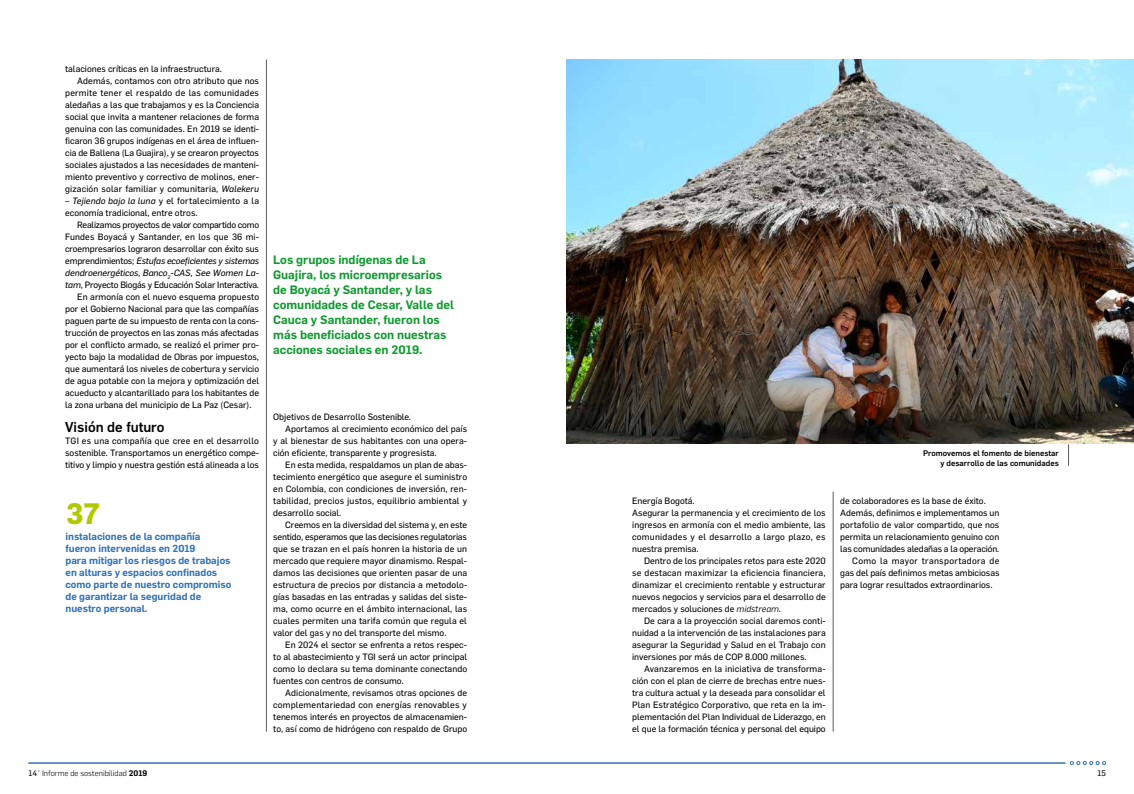
<style>
.page{position:relative;width:1134px;height:794px;background:#fff}
.page>*{position:absolute;margin:0;border:0;box-sizing:border-box;transform-origin:0 0}
.t1{font:700 29px "Flama";color:#b1c900}
.t2{font:500 14px "Flama";color:#000}
.t3{font:600 12px/15px "Flama";color:#119a31}
.t4{font:600 10px/12px "Flama";color:#3273b5}
.t5{font:9px/12px "Flama Basic";color:#000;text-align:justify}
.t6{font:9px "Flama Basic";letter-spacing:.02em;color:#000}
.t7{font:italic 9px "Flama Basic";letter-spacing:-.005em;color:#000}
.t8{font:9px "Flama Basic";letter-spacing:-.02em;color:#000}
.t9{font:9px "Flama Basic";letter-spacing:-.025em;color:#000}
.t10{font:9px "Flama Basic";letter-spacing:.035em;color:#000}
.t11{font:500 8px/10px "Flama";color:#000;text-align:right}
.t12{font:300 8px "Flama";color:#000}
.t13{font:8px "Flama Basic";color:#000}
.s1{font-style:italic}
.s2{font-style:normal}
.s3{font-family:"Flama";font-style:italic}
.s4{font-family:"Flama Basic";font-weight:400}
.s5{font-weight:600}
</style>
<div class="page">
<img style="left:567px;top:60px;width:567px;height:384px">
<svg style="left:1068px;top:444px;width:1px;height:22px"></svg>
<hr style="left:266px;top:60px;width:1px;height:671px;background:#5b5b5f">
<hr style="left:833px;top:492px;width:1px;height:239px;background:#5b5b5f">
<svg style="left:1070px;top:761px;width:36px;height:4px"></svg>
<hr style="left:28px;top:763px;width:1037px;height:1px;background:#3273b5">
<p class="t5" style="left:65px;top:62px;width:158px">talaciones críticas en la infraestructura.</p>
<p class="t5" style="left:77px;top:74px;width:183px">Además, contamos con otro atributo que nos</p>
<p class="t6" style="left:65px;top:86px;width:195px">permite tener el respaldo de las comunidades</p>
<p class="t5" style="left:65px;top:98px;width:195px">aledañas a las que trabajamos y es la Conciencia</p>
<p class="t5" style="left:65px;top:110px;width:195px">social que invita a mantener relaciones de forma</p>
<p class="t5" style="left:65px;top:122px;width:195px">genuina con las comunidades. En 2019 se identi-</p>
<p class="t5" style="left:65px;top:134px;width:195px">ficaron 36 grupos indígenas en el área de influen-</p>
<p class="t5" style="left:65px;top:146px;width:195px">cia de Ballena (La Guajira), y se crearon proyectos</p>
<p class="t5" style="left:65px;top:158px;width:195px">sociales ajustados a las necesidades de manteni-</p>
<p class="t5" style="left:65px;top:170px;width:195px">miento preventivo y correctivo de molinos, ener-</p>
<p class="t6" style="left:65px;top:182px;width:195px">gización solar familiar y comunitaria, <span class="s1">Walekeru</span></p>
<p class="t5" style="left:65px;top:194px;width:195px"><span class="s1">– Tejiendo bajo la luna</span> y el fortalecimiento a la economía tradicional, entre otros.</p>
<p class="t9" style="left:77px;top:218px;width:183px">Realizamos proyectos de valor compartido como</p>
<p class="t5" style="left:65px;top:230px;width:195px">Fundes Boyacá y Santander, en los que 36 mi-</p>
<p class="t5" style="left:65px;top:242px;width:195px">croempresarios lograron desarrollar con éxito sus</p>
<p class="t7" style="left:65px;top:254px;width:195px"><span class="s2">emprendimientos;</span> Estufas ecoeficientes y sistemas</p>
<p class="t7" style="left:65px;top:266px;width:195px">dendroenergéticos, Banco<sub>2</sub>-CAS<span class="s2">,</span> See Women La-</p>
<p class="t8" style="left:65px;top:278px;width:195px"><span class="s1">tam</span>, Proyecto Biogás y Educación Solar Interactiva.</p>
<p class="t5" style="left:77px;top:290px;width:183px">En armonía con el nuevo esquema propuesto</p>
<p class="t5" style="left:65px;top:302px;width:195px">por el Gobierno Nacional para que las compañías</p>
<p class="t5" style="left:65px;top:314px;width:195px">paguen parte de su impuesto de renta con la cons-</p>
<p class="t5" style="left:65px;top:326px;width:195px">trucción de proyectos en las zonas más afectadas</p>
<p class="t5" style="left:65px;top:338px;width:195px">por el conflicto armado, se realizó el primer pro-</p>
<p class="t5" style="left:65px;top:350px;width:195px">yecto bajo la modalidad de Obras por impuestos,</p>
<p class="t5" style="left:65px;top:362px;width:195px">que aumentará los niveles de cobertura y servicio</p>
<p class="t5" style="left:65px;top:374px;width:195px">de agua potable con la mejora y optimización del</p>
<p class="t5" style="left:65px;top:386px;width:195px">acueducto y alcantarillado para los habitantes de</p>
<p class="t5" style="left:65px;top:398px;width:188px">la zona urbana del municipio de La Paz (Cesar).</p>
<h2 class="t2" style="left:65px;top:416px;width:101px">Visión de futuro</h2>
<p class="t5" style="left:65px;top:434px;width:195px">TGI es una compañía que cree en el desarrollo sostenible. Transportamos un energético compe&shy;titivo y limpio y nuestra gestión está alineada a los</p>
<h1 class="t1" style="left:66px;top:493px;width:36px">37</h1>
<p class="t4" style="left:66px;top:530px;width:167px">instalaciones de la compañía fueron intervenidas en 2019<br>para mitigar los riesgos de trabajos en alturas y espacios confinados como parte de nuestro compromiso de garantizar la seguridad de nuestro personal.</p>
<h3 class="t3" style="left:273px;top:251px;width:182px">Los grupos indígenas de La<br>Guajira, los microempresarios de Boyacá y Santander, y las comunidades de Cesar, Valle del<br>Cauca y Santander, fueron los más beneficiados con nuestras acciones sociales en 2019.</h3>
<p class="t5" style="left:273px;top:410px;width:139px">Objetivos de Desarrollo Sostenible.</p>
<p class="t5" style="left:285px;top:422px;width:183px">Aportamos al crecimiento económico del país</p>
<p class="t5" style="left:273px;top:434px;width:195px">y al bienestar de sus habitantes con una opera-</p>
<p class="t5" style="left:273px;top:446px;width:165px">ción eficiente, transparente y progresista.</p>
<p class="t5" style="left:285px;top:458px;width:183px">En esta medida, respaldamos un plan de abas-</p>
<p class="t5" style="left:273px;top:470px;width:195px">tecimiento energético que asegure el suministro</p>
<p class="t5" style="left:273px;top:482px;width:195px">en Colombia, con condiciones de inversión, ren-</p>
<p class="t6" style="left:273px;top:494px;width:195px">tabilidad, precios justos, equilibrio ambiental y</p>
<p class="t5" style="left:273px;top:506px;width:70px">desarrollo social.</p>
<p class="t5" style="left:285px;top:518px;width:183px">Creemos en la diversidad del sistema y, en este</p>
<p class="t5" style="left:273px;top:530px;width:195px">sentido, esperamos que las decisiones regulatorias</p>
<p class="t5" style="left:273px;top:542px;width:195px">que se trazan en el país honren la historia de un</p>
<p class="t5" style="left:273px;top:554px;width:195px">mercado que requiere mayor dinamismo. Respal-</p>
<p class="t5" style="left:273px;top:566px;width:195px">damos las decisiones que orienten pasar de una</p>
<p class="t5" style="left:273px;top:578px;width:195px">estructura de precios por distancia a metodolo-</p>
<p class="t5" style="left:273px;top:590px;width:195px">gías basadas en las entradas y salidas del siste-</p>
<p class="t5" style="left:273px;top:602px;width:195px">ma, como ocurre en el ámbito internacional, las</p>
<p class="t5" style="left:273px;top:614px;width:195px">cuales permiten una tarifa común que regula el</p>
<p class="t5" style="left:273px;top:626px;width:175px">valor del gas y no del transporte del mismo.</p>
<p class="t5" style="left:285px;top:638px;width:183px">En 2024 el sector se enfrenta a retos respec-</p>
<p class="t5" style="left:273px;top:650px;width:195px">to al abastecimiento y TGI será un actor principal</p>
<p class="t5" style="left:273px;top:662px;width:195px">como lo declara su tema dominante conectando</p>
<p class="t5" style="left:273px;top:674px;width:132px">fuentes con centros de consumo.</p>
<p class="t5" style="left:285px;top:686px;width:183px">Adicionalmente, revisamos otras opciones de</p>
<p class="t6" style="left:273px;top:698px;width:195px">complementariedad con energías renovables y</p>
<p class="t5" style="left:273px;top:710px;width:195px">tenemos interés en proyectos de almacenamien-</p>
<p class="t5" style="left:273px;top:722px;width:195px">to, así como de hidrógeno con respaldo de Grupo</p>
<p class="t5" style="left:632px;top:494px;width:195px;text-align:left">Energía Bogotá.<br>Asegurar la permanencia y el crecimiento de los ingresos en armonía con el medio ambiente, las comunidades y el desarrollo a largo plazo, es nuestra premisa.</p>
<p class="t5" style="left:632px;top:554px;width:195px;text-indent:12px">Dentro de los principales retos para este 2020 se destacan maximizar la eficiencia financiera, dinamizar el crecimiento rentable y estructurar nuevos negocios y servicios para el desarrollo de mercados y soluciones de <span class="s3">midstream</span>.</p>
<p class="t5" style="left:632px;top:614px;width:195px;text-indent:12px">De cara a la proyección social daremos conti&shy;nuidad a la intervención de las instalaciones para asegurar la Seguridad y Salud en el Trabajo con inversiones por más de COP 8.000 millones.</p>
<p class="t5" style="left:632px;top:662px;width:195px;text-indent:12px">Avanzaremos en la iniciativa de transforma&shy;ción con el plan de cierre de brechas entre nues&shy;tra cultura actual y la deseada para consolidar el Plan Estratégico Corporativo, que reta en la im&shy;plementación del Plan Individual de Liderazgo, en el que la formación técnica y personal del equipo</p>
<p class="t11" style="left:923px;top:447px;width:137px">Promovemos el fomento de bienestar y desarrollo de las comunidades</p>
<p class="t5" style="left:840px;top:494px;width:147px">de colaboradores es la base de éxito.</p>
<p class="t5" style="left:840px;top:506px;width:161px">Además, definimos e implementamos un</p>
<p class="t5" style="left:840px;top:518px;width:161px">portafolio de valor compartido, que nos</p>
<p class="t5" style="left:840px;top:530px;width:161px">permita un relacionamiento genuino con</p>
<p class="t5" style="left:840px;top:542px;width:161px">las comunidades aledañas a la operación.</p>
<p class="t10" style="left:852px;top:554px;width:149px">Como la mayor transportadora de</p>
<p class="t5" style="left:840px;top:566px;width:161px">gas del país definimos metas ambiciosas</p>
<p class="t5" style="left:840px;top:578px;width:154px">para lograr resultados extraordinarios.</p>
<p class="t12" style="left:28px;top:768px;width:120px"><span class="s4">14</span>¯ Informe de sostenibilidad <span class="s5">2019</span></p>
<p class="t13" style="left:1097px;top:767px;width:10px">15</p>
</div>
